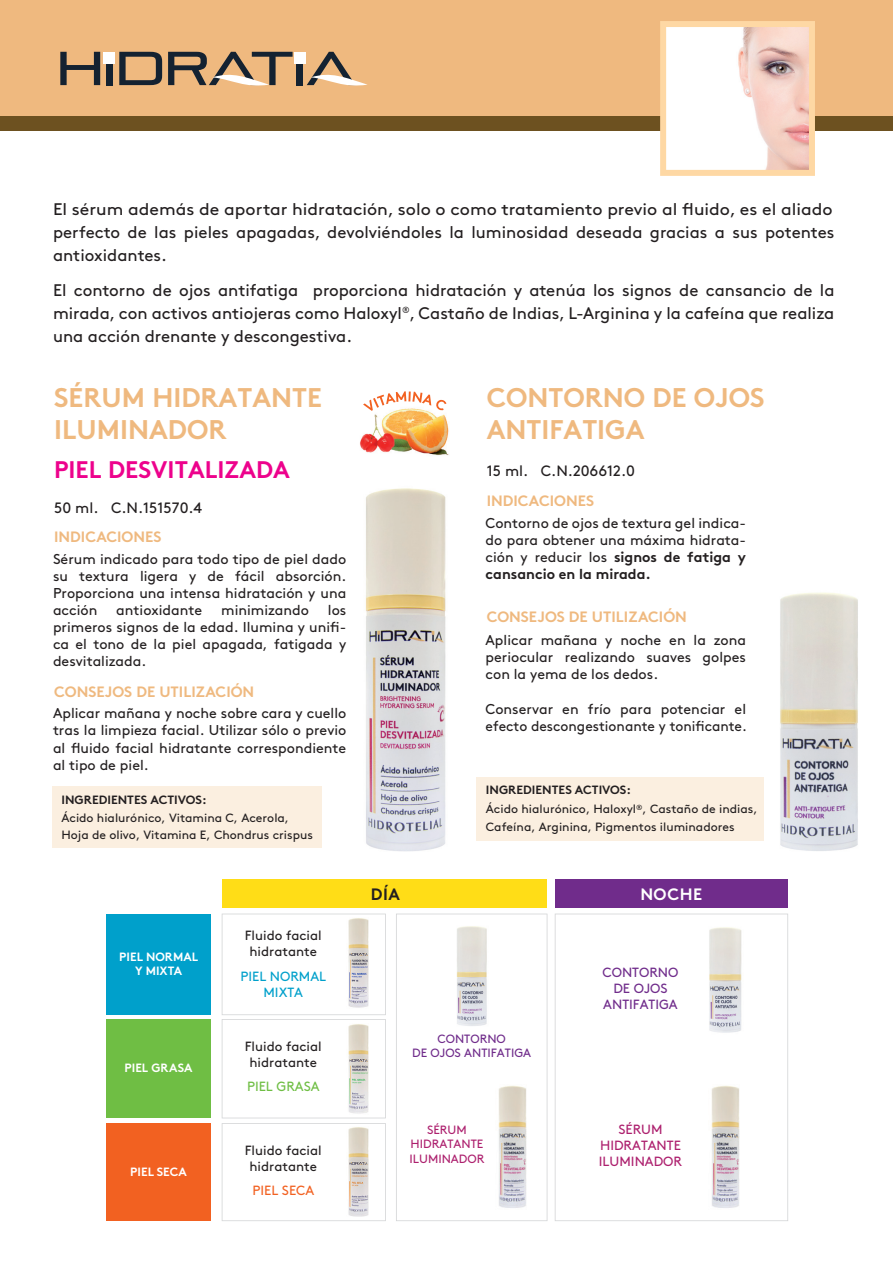
<style>
.page{position:relative;width:893px;height:1263px;background:#fff}
.page>*{position:absolute;margin:0;border:0;box-sizing:border-box;transform-origin:0 0}
.t1{font:700 27px/32.4px "Brown";color:#efb97f}
.t2{font:700 24px "Brown";color:#ed028c}
.t3{font:16.8px/23.1px "Brown";color:#231f20;text-align:justify}
.t4{font:16.8px/23.1px "Brown";color:#231f20;text-align:justify;scale:1.05 1}
.t5{font:700 16.5px "Brown";letter-spacing:.025em;color:#fff}
.t6{font:700 16.5px "Brown";color:#231f20}
.t7{font:700 15px "Brown";color:#efb97f}
.t8{font:15px "Brown";color:#231f20}
.t9{font:14.25px/17.1px "Brown";color:#231f20;text-align:justify}
.t10{font:13.35px/16px "Brown";color:#231f20;text-align:center}
.t11{font:13.35px/16px "Brown";color:#ad206e;text-align:center}
.t12{font:13.35px/16px "Brown";color:#702c8b;text-align:center}
.t13{font:13.35px/16px "Brown";color:#00a0cb;text-align:center}
.t14{font:13.35px "Brown";color:#6fbe44}
.t15{font:13.35px "Brown";color:#f26121}
.t16{font:12px/18.5px "Brown";color:#231f20}
.t17{font:700 12px/14.4px "Brown";color:#fff;text-align:center}
.t18{font:12px/14.4px "Brown";color:#ad206e;text-align:center}
.t19{font:12px/14.4px "Brown";color:#702c8b;text-align:center}
.t20{font:700 12px "Brown";color:#231f20}
.s1{font-weight:700}
</style>
<div class="page">
<img style="left:365px;top:488px;width:81px;height:364px">
<div style="left:52px;top:787px;width:270px;height:61px;background:#fbefe0"></div>
<div style="left:476px;top:777px;width:288px;height:64px;background:#fbefe0"></div>
<div style="left:0;top:0;width:893px;height:123px;background:#efb97f"></div>
<div style="left:0;top:116px;width:893px;height:14px;background:#6d5120"></div>
<img style="left:667px;top:28px;width:141px;height:141px">
<div style="left:106px;top:914px;width:105px;height:101px;background:#00a0cb"></div>
<div style="left:222px;top:880px;width:325px;height:28px;background:#ffdd17"></div>
<div style="left:555px;top:880px;width:233px;height:28px;background:#702c8b"></div>
<svg style="left:222px;top:914px;width:164px;height:307px"></svg>
<svg style="left:396px;top:914px;width:151px;height:307px"></svg>
<svg style="left:555px;top:914px;width:233px;height:307px"></svg>
<div style="left:106px;top:1019px;width:105px;height:99px;background:#6fbe44"></div>
<div style="left:106px;top:1123px;width:105px;height:98px;background:#f26121"></div>
<img style="left:451px;top:924px;width:41px;height:106px">
<img style="left:704px;top:924px;width:44px;height:113px">
<img style="left:346px;top:1023px;width:25px;height:91px">
<img style="left:346px;top:917px;width:25px;height:91px">
<img style="left:346px;top:1126px;width:25px;height:91px">
<img style="left:708px;top:1084px;width:35px;height:125px">
<img style="left:495px;top:1084px;width:34px;height:125px">
<img style="left:780px;top:592px;width:78px;height:259px">
<svg style="left:60px;top:52px;width:40px;height:33px"></svg>
<div style="left:106px;top:55px;width:7px;height:30px;background:#142231"></div>
<svg style="left:119px;top:52px;width:43px;height:33px"></svg>
<div style="left:297px;top:54px;width:6px;height:31px;background:#142231"></div>
<svg style="left:168px;top:52px;width:125px;height:34px"></svg>
<svg style="left:307px;top:52px;width:60px;height:34px"></svg>
<div style="left:104px;top:52px;width:11px;height:11px;background:#fff"></div>
<div style="left:294px;top:52px;width:12px;height:11px;background:#fff"></div>
<div style="left:660px;top:21px;width:155px;height:155px;border:6px solid #fed8a4"></div>
<img style="left:360px;top:402px;width:89px;height:54px">
<svg style="left:363px;top:391px;width:83px;height:20px"></svg>
<p class="t4" style="left:53px;top:196px;width:746px">El sérum además de aportar hidratación, solo o como tratamiento previo al fluido, es el aliado perfecto de las pieles apagadas, devolviéndoles la luminosidad deseada gracias a sus potentes antioxidantes.</p>
<p class="t3" style="left:53px;top:277px;width:783px">El contorno de ojos antifatiga proporciona hidratación y atenúa los signos de cansancio de la mirada, con activos antiojeras como Haloxyl<sup>®</sup>, Castaño de Indias, L-Arginina y la cafeína que realiza una acción drenante y descongestiva.</p>
<h1 class="t1" style="left:54px;top:378px;width:269px">SÉRUM HIDRATANTE<br>ILUMINADOR</h1>
<h2 class="t2" style="left:54px;top:450px;width:237px">PIEL DESVITALIZADA</h2>
<p class="t8" style="left:54px;top:497px;width:149px">50 ml. C.N.151570.4</p>
<p class="t7" style="left:54px;top:524px;width:109px">INDICACIONES</p>
<p class="t9" style="left:53px;top:549px;width:295px">Sérum indicado para todo tipo de piel dado su textura ligera y de fácil absorción.<br>Proporciona una intensa hidratación y una acción</p>
<p class="t9" style="left:53px;top:600px;width:295px;text-indent:275px">los primeros signos de la edad. Ilumina y unifi&shy;ca el tono de la piel apagada, fatigada y desvitalizada.</p>
<p class="t9" style="left:116px;top:600px;width:88px">antioxidante</p>
<p class="t9" style="left:221px;top:600px;width:89px">minimizando</p>
<p class="t7" style="left:54px;top:679px;width:202px">CONSEJOS DE UTILIZACIÓN</p>
<p class="t9" style="left:53px;top:704px;width:295px">Aplicar mañana y noche sobre cara y cuello tras la limpieza facial. Utilizar sólo o previo al fluido facial hidratante correspondiente al tipo de piel.</p>
<p class="t20" style="left:61px;top:790px;width:147px">INGREDIENTES ACTIVOS:</p>
<p class="t16" style="left:61px;top:809px;width:253px;line-height:16.5px">Ácido hialurónico, Vitamina C, Acerola,<br>Hoja de olivo, Vitamina E, Chondrus crispus</p>
<p class="t17" style="left:119px;top:948px;width:80px">PIEL NORMAL<br>Y MIXTA</p>
<p class="t17" style="left:125px;top:1060px;width:69px">PIEL GRASA</p>
<p class="t17" style="left:130px;top:1163px;width:58px">PIEL SECA</p>
<p class="t10" style="left:245px;top:926px;width:78px">Fluido facial hidratante</p>
<p class="t13" style="left:240px;top:967px;width:87px">PIEL NORMAL<br>MIXTA</p>
<p class="t10" style="left:245px;top:1037px;width:78px">Fluido facial hidratante</p>
<p class="t14" style="left:247px;top:1076px;width:74px">PIEL GRASA</p>
<p class="t10" style="left:245px;top:1141px;width:78px">Fluido facial hidratante</p>
<p class="t15" style="left:252px;top:1180px;width:63px">PIEL SECA</p>
<p class="t6" style="left:371px;top:881px;width:30px">DÍA</p>
<h1 class="t1" style="left:487px;top:378px;width:279px">CONTORNO DE OJOS<br>ANTIFATIGA</h1>
<p class="t8" style="left:487px;top:459px;width:150px">15 ml. C.N.206612.0</p>
<p class="t7" style="left:487px;top:488px;width:109px">INDICACIONES</p>
<p class="t9" style="left:486px;top:513px;width:262px">Contorno de ojos de textura gel indica&shy;do para obtener una máxima hidrata&shy;ción y reducir los <span class="s1">signos de fatiga y cansancio en la mirada.</span></p>
<p class="t7" style="left:487px;top:604px;width:202px">CONSEJOS DE UTILIZACIÓN</p>
<p class="t9" style="left:486px;top:630px;width:262px">Aplicar mañana y noche en la zona periocular realizando suaves golpes con la yema de los dedos.</p>
<p class="t9" style="left:486px;top:699px;width:263px">Conservar en frío para potenciar el efecto descongestionante y tonificante.</p>
<p class="t16" style="left:486px;top:780px;width:273px"><span class="s1">INGREDIENTES ACTIVOS:<br></span>Ácido hialurónico, Haloxyl<sup>®</sup>, Castaño de indias,<br>Cafeína, Arginina, Pigmentos iluminadores</p>
<p class="t5" style="left:640px;top:881px;width:63px">NOCHE</p>
<p class="t19" style="left:412px;top:1030px;width:120px">CONTORNO<br>DE OJOS ANTIFATIGA</p>
<p class="t18" style="left:410px;top:1121px;width:76px">SÉRUM<br>HIDRATANTE<br>ILUMINADOR</p>
<p class="t12" style="left:602px;top:963px;width:77px">CONTORNO<br>DE OJOS<br>ANTIFATIGA</p>
<p class="t11" style="left:599px;top:1120px;width:85px">SÉRUM<br>HIDRATANTE<br>ILUMINADOR</p>
</div>
